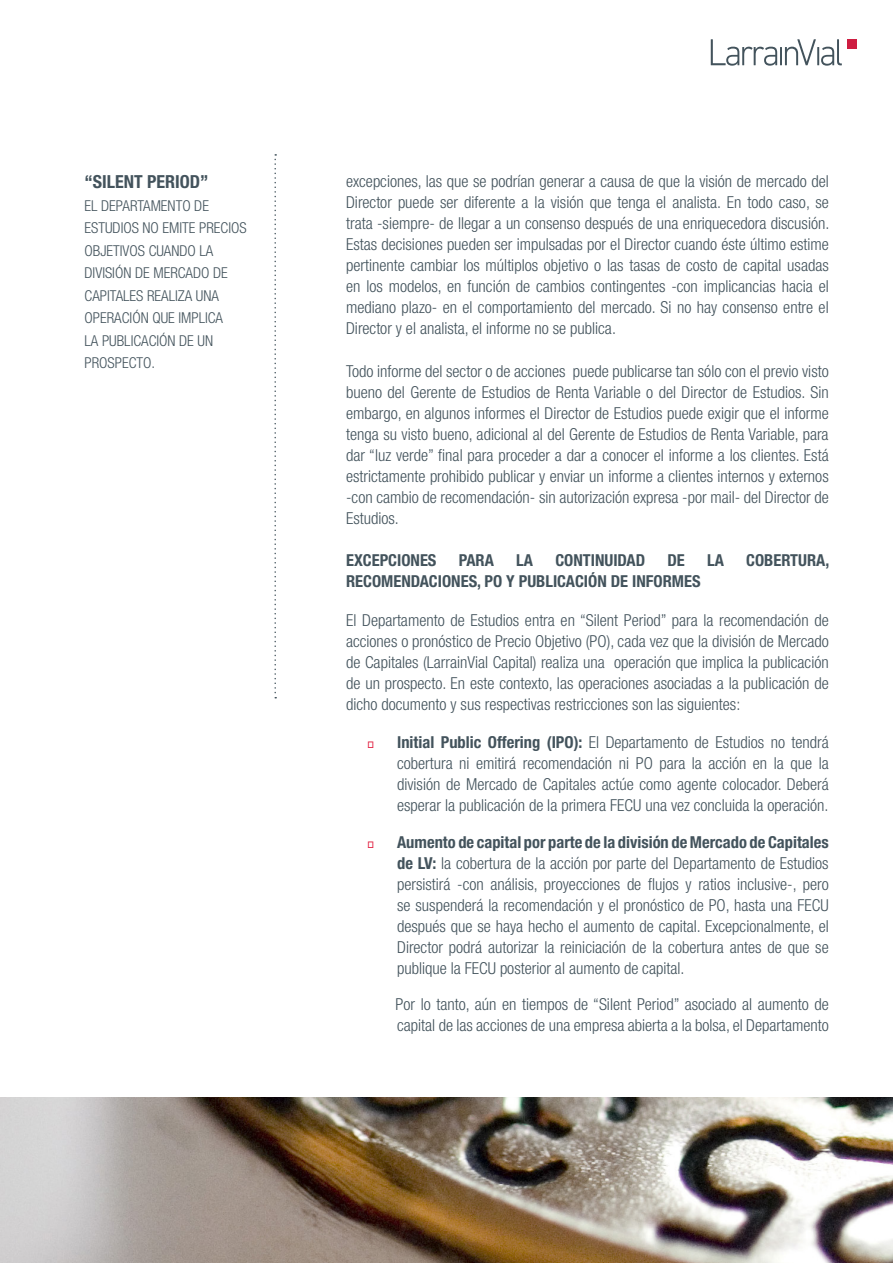
<style>
.page{position:relative;width:893px;height:1263px;background:#fff}
.page>*{position:absolute;margin:0;border:0;box-sizing:border-box;transform-origin:0 0}
.t1{font:700 condensed 18px "Helvetica Neue LT Std";color:#43535c}
.t2{font:300 condensed 16.5px/21px "Helvetica Neue LT Std";color:#43535c;text-align:justify}
.t3{font:700 condensed 16.5px "Helvetica Neue LT Std";color:#43535c}
.t4{font:300 condensed 15px/22.5px "Helvetica Neue LT Std";color:#43535c}
.s1{font-weight:700}
</style>
<div class="page">
<svg style="left:274px;top:154px;width:2px;height:544px"></svg>
<img style="left:0;top:1098px;width:892px;height:165px">
<div style="left:847px;top:39px;width:10px;height:10px;background:#ce1d41"></div>
<svg style="left:711px;top:39px;width:131px;height:27px"></svg>
<p class="t1" style="left:85px;top:171px;width:125px">“SILENT PERIOD”</p>
<p class="t4" style="left:85px;top:194px;width:164px">EL DEPARTAMENTO DE<br>ESTUDIOS NO EMITE PRECIOS<br>OBJETIVOS CUANDO LA<br>DIVISIÓN DE MERCADO DE<br>CAPITALES REALIZA UNA<br>OPERACIÓN QUE IMPLICA<br>LA PUBLICACIÓN DE UN<br>PROSPECTO.</p>
<p class="t2" style="left:346px;top:171px;width:485px">excepciones, las que se podrían generar a causa de que la visión de mercado del Director puede ser diferente a la visión que tenga el analista. En todo caso, se trata -siempre- de llegar a un consenso después de una enriquecedora discusión.<br>Estas decisiones pueden ser impulsadas por el Director cuando éste último estime pertinente cambiar los múltiplos objetivo o las tasas de costo de capital usadas en los modelos, en función de cambios contingentes -con implicancias hacia el mediano plazo- en el comportamiento del mercado. Si no hay consenso entre el Director y el analista, el informe no se publica.</p>
<p class="t2" style="left:346px;top:360px;width:484px">Todo informe del sector o de acciones puede publicarse tan sólo con el previo visto bueno del Gerente de Estudios de Renta Variable o del Director de Estudios. Sin embargo, en algunos informes el Director de Estudios puede exigir que el informe tenga su visto bueno, adicional al del Gerente de Estudios de Renta Variable, para dar “luz verde” final para proceder a dar a conocer el informe a los clientes. Está estrictamente prohibido publicar y enviar un informe a clientes internos y externos -con cambio de recomendación- sin autorización expresa -por mail- del Director de Estudios.</p>
<p class="t3" style="left:346px;top:550px;width:92px">EXCEPCIONES</p>
<p class="t3" style="left:459px;top:550px;width:37px">PARA</p>
<p class="t3" style="left:516px;top:550px;width:18px">LA</p>
<p class="t3" style="left:555px;top:550px;width:91px">CONTINUIDAD</p>
<p class="t3" style="left:667px;top:550px;width:19px">DE</p>
<p class="t3" style="left:707px;top:550px;width:18px">LA</p>
<p class="t3" style="left:746px;top:550px;width:85px">COBERTURA,</p>
<p class="t3" style="left:346px;top:571px;width:356px">RECOMENDACIONES, PO Y PUBLICACIÓN DE INFORMES</p>
<p class="t2" style="left:346px;top:609px;width:484px">El Departamento de Estudios entra en “Silent Period” para la recomendación de acciones o pronóstico de Precio Objetivo (PO), cada vez que la división de Mercado de Capitales (LarrainVial Capital) realiza una operación que implica la publicación de un prospecto. En este contexto, las operaciones asociadas a la publicación de dicho documento y sus respectivas restricciones son las siguientes:</p>
<p class="t2" style="left:397px;top:731px;width:433px"><span class="s1">Initial Public Offering (IPO):</span> El Departamento de Estudios no tendrá cobertura ni emitirá recomendación ni PO para la acción en la que la división de Mercado de Capitales actúe como agente colocador. Deberá esperar la publicación de la primera FECU una vez concluida la operación.</p>
<p class="t2" style="left:397px;top:831px;width:433px"><span class="s1">Aumento de capital por parte de la división de Mercado de Capitales de LV:</span> la cobertura de la acción por parte del Departamento de Estudios persistirá -con análisis, proyecciones de flujos y ratios inclusive-, pero se suspenderá la recomendación y el pronóstico de PO, hasta una FECU después que se haya hecho el aumento de capital. Excepcionalmente, el Director podrá autorizar la reiniciación de la cobertura antes de que se publique la FECU posterior al aumento de capital.</p>
<p class="t2" style="left:396px;top:994px;width:435px">Por lo tanto, aún en tiempos de “Silent Period” asociado al aumento de capital de las acciones de una empresa abierta a la bolsa, el Departamento</p>
</div>
